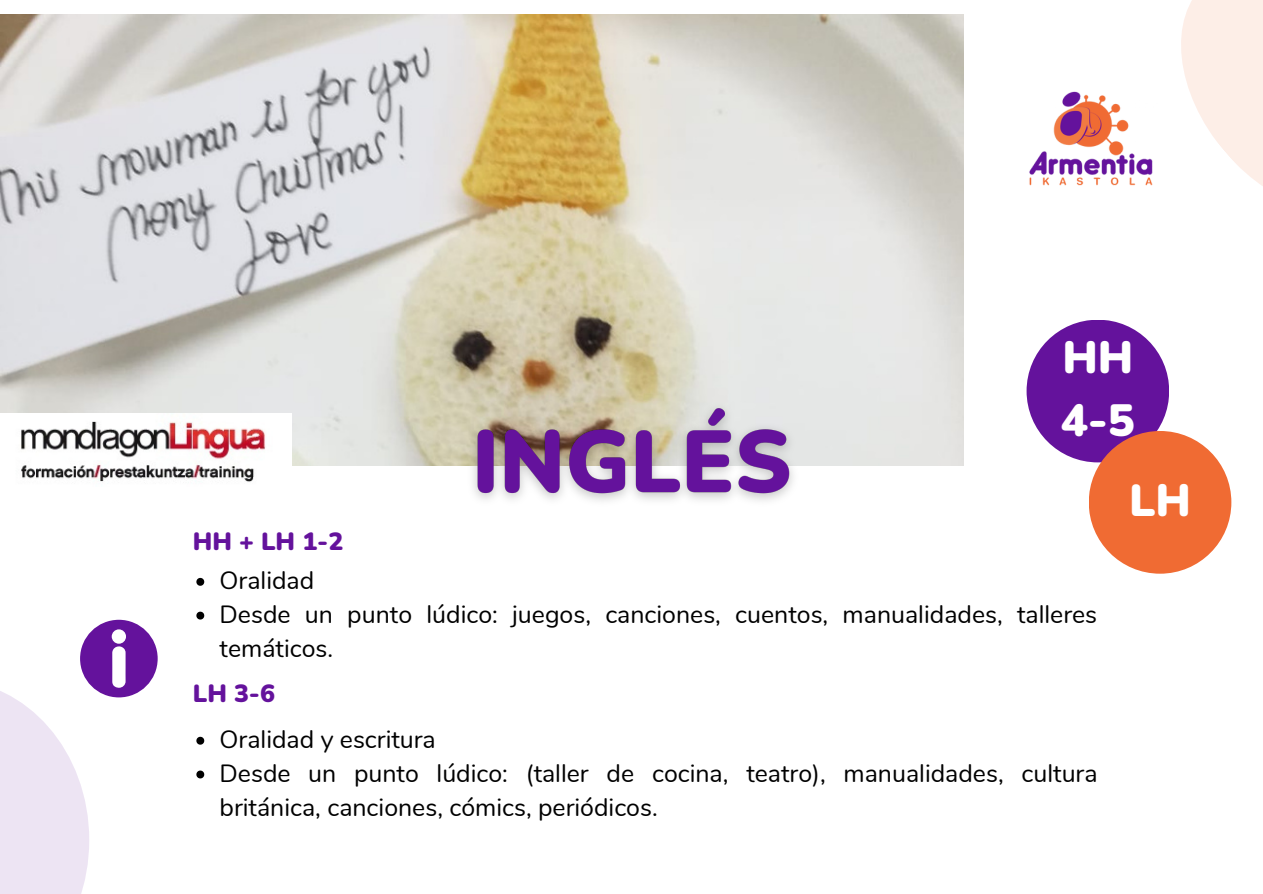
<style>
.page{position:relative;width:1263px;height:894px;background:#fff}
.page>*{position:absolute;margin:0;border:0;box-sizing:border-box;transform-origin:0 0}
.t1{font:900 45.15px "Nunito";color:#fff}
.t2{font:24.9px/33.8px "Nunito";color:#000}
.t3{font:900 24.9px "Nunito";color:#64129c}
</style>
<div class="page">
<img style="left:1029px;top:91px;width:124px;height:95px">
<svg style="left:0;top:691px;width:89px;height:202px;fill:#ede4f3"></svg>
<svg style="left:1181px;top:0;width:82px;height:186px"></svg>
<img style="left:0;top:15px;width:964px;height:450px">
<svg style="left:80px;top:619px;width:78px;height:78px"></svg>
<div style="left:1026px;top:319px;width:143px;height:143px;background:#64129c;border-radius:50%"></div>
<div style="left:1089px;top:431px;width:142px;height:142px;background:#f06b33;border-radius:50%"></div>
<img style="left:455px;top:391px;width:354px;height:110px">
<svg style="left:196px;top:736px;width:8px;height:8px"></svg>
<svg style="left:196px;top:770px;width:8px;height:8px"></svg>
<svg style="left:196px;top:577px;width:8px;height:8px"></svg>
<svg style="left:196px;top:611px;width:8px;height:8px"></svg>
<img style="left:0;top:413px;width:291px;height:69px">
<p class="t1" style="left:1062px;top:327px;width:72px">HH</p>
<p class="t1" style="left:1061px;top:390px;width:76px">4-5</p>
<p class="t3" style="left:193px;top:525px;width:152px">HH + LH 1-2</p>
<p class="t2" style="left:220px;top:564px;width:96px">Oralidad</p>
<p class="t2" style="left:220px;top:597px;width:879px">Desde un punto lúdico: juegos, canciones, cuentos, manualidades, talleres temáticos.</p>
<p class="t3" style="left:193px;top:677px;width:84px">LH 3-6</p>
<p class="t2" style="left:220px;top:722px;width:218px">Oralidad y escritura</p>
<p class="t2" style="left:220px;top:756px;width:879px">Desde un punto lúdico: (taller de cocina, teatro), manualidades, cultura británica, canciones, cómics, periódicos.</p>
<p class="t1" style="left:1129px;top:469px;width:63px">LH</p>
</div>
